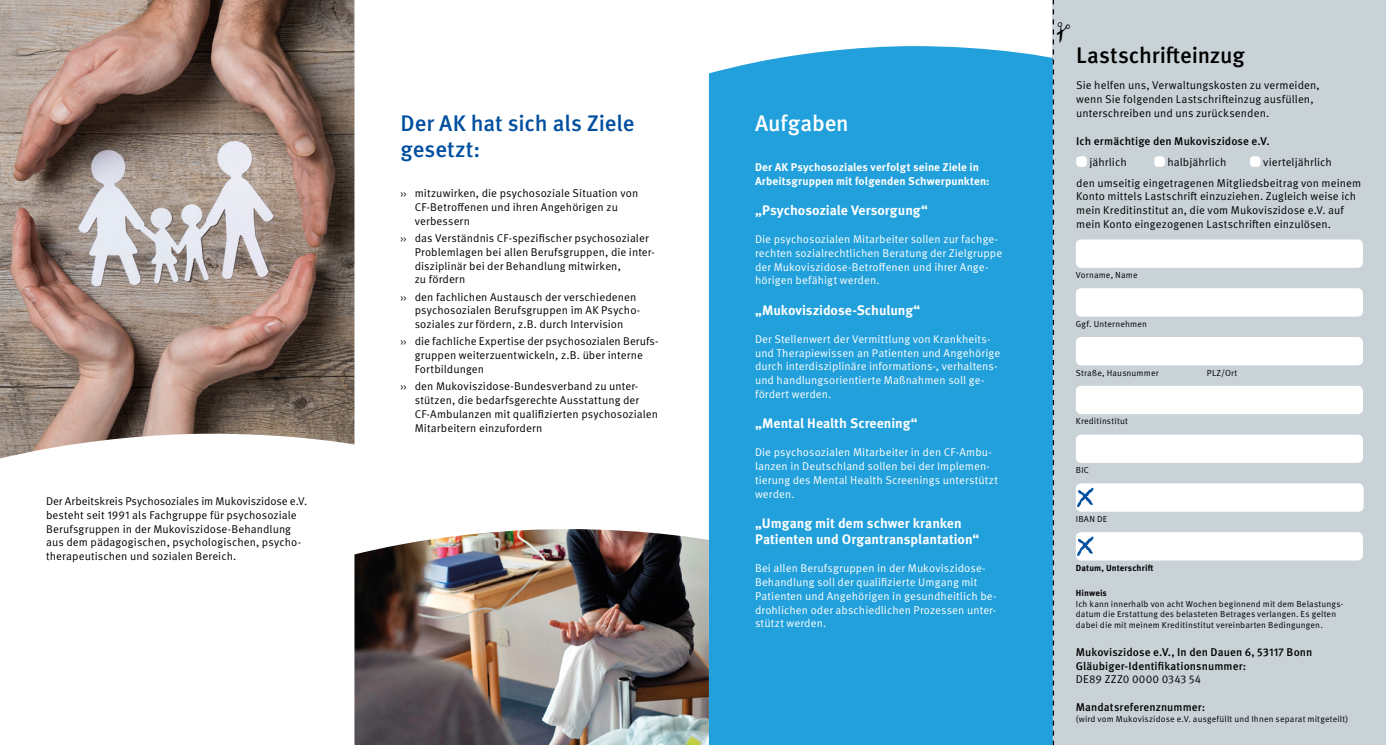
<style>
.page{position:relative;width:1386px;height:745px;background:#fff}
.page>*{position:absolute;margin:0;border:0;box-sizing:border-box;transform-origin:0 0}
.t1{font:500 22.5px/26.2px "Meta OT";letter-spacing:-.005em;color:#004f9f}
.t2{font:500 22.5px "Meta OT";letter-spacing:-.005em;color:#000}
.t3{font:500 22.5px "Meta OT";letter-spacing:-.005em;color:#fff}
.t4{font:700 13.75px/16.2px "Meta OT";letter-spacing:-.005em;color:#fff}
.t5{font:11.25px/13.8px "Meta OT Norm";letter-spacing:.005em;color:#000}
.t6{font:11.25px/13.8px "Meta OT Norm";letter-spacing:.005em;color:#fff}
.t7{font:500 11.25px/13.8px "Meta OT";letter-spacing:.005em;color:#000}
.t8{font:700 11.25px/13.8px "Meta OT";letter-spacing:.01em;color:#fff}
.t9{font:8.75px/10.5px "Meta OT Norm";letter-spacing:.02em;color:#000}
.t10{font:700 8.75px "Meta OT";letter-spacing:.015em;color:#000}
.s1{font-size:8.75px}
</style>
<div class="page">
<div style="left:1052px;top:0;width:333px;height:744px;background:#c9d2d7"></div>
<div style="left:1076px;top:156px;width:10px;height:11px;background:#fff;border-radius:4px"></div>
<div style="left:1154px;top:156px;width:10px;height:11px;background:#fff;border-radius:4px"></div>
<div style="left:1249px;top:156px;width:11px;height:11px;background:#fff;border-radius:4px"></div>
<img style="left:0;top:0;width:354px;height:458px">
<img style="left:354px;top:528px;width:355px;height:216px">
<div style="left:709px;top:46px;width:343px;height:698px;background:#21a0db"></div>
<div style="left:1075px;top:239px;width:287px;height:29px;background:#fff;border-radius:5px"></div>
<div style="left:1075px;top:288px;width:287px;height:28px;background:#fff;border-radius:5px"></div>
<div style="left:1075px;top:385px;width:287px;height:29px;background:#fff;border-radius:5px"></div>
<div style="left:1075px;top:434px;width:287px;height:28px;background:#fff;border-radius:5px"></div>
<div style="left:1075px;top:337px;width:287px;height:28px;background:#fff;border-radius:5px"></div>
<div style="left:1075px;top:483px;width:288px;height:28px;background:#fff;border-radius:5px"></div>
<svg style="left:1077px;top:487px;width:16px;height:20px"></svg>
<div style="left:1075px;top:531px;width:287px;height:29px;background:#fff;border-radius:5px"></div>
<svg style="left:1077px;top:536px;width:16px;height:19px"></svg>
<svg style="left:1052px;top:0;width:2px;height:744px"></svg>
<p class="t5" style="left:46px;top:494px;width:263px">Der Arbeitskreis Psychosoziales im Mukoviszidose e.V. besteht seit 1991 als Fachgruppe für psychosoziale Berufsgruppen in der Mukoviszidose-Behandlung aus dem pädagogischen, psychologischen, psycho&shy;therapeutischen und sozialen Bereich.</p>
<h1 class="t1" style="left:400px;top:110px;width:235px">Der AK hat sich als Ziele gesetzt:</h1>
<p class="t5" style="left:415px;top:186px;width:225px;text-indent:-14px"><span class="s1">&gt;&gt;</span> mitzuwirken, die psychosoziale Situation von<br>CF-Betroffenen und ihren Angehörigen zu verbessern</p>
<p class="t5" style="left:415px;top:231px;width:242px;text-indent:-14px"><span class="s1">&gt;&gt;</span> das Verständnis CF-spezifischer psychosozialer Problemlagen bei allen Berufsgruppen, die inter&shy;disziplinär bei der Behandlung mitwirken,<br>zu fördern</p>
<p class="t5" style="left:415px;top:290px;width:227px;text-indent:-14px"><span class="s1">&gt;&gt;</span> den fachlichen Austausch der verschiedenen psychosozialen Berufsgruppen im AK Psycho&shy;soziales zur fördern, z.B. durch Intervision</p>
<p class="t5" style="left:415px;top:334px;width:245px;text-indent:-14px"><span class="s1">&gt;&gt;</span> die fachliche Expertise der psychosozialen Berufs&shy;gruppen weiterzuentwickeln, z.B. über interne<br>Fortbildungen</p>
<p class="t5" style="left:415px;top:379px;width:245px;text-indent:-14px"><span class="s1">&gt;&gt;</span> den Mukoviszidose-Bundesverband zu unter&shy;stützen, die bedarfsgerechte Ausstattung der CF-Ambulanzen mit qualifizierten psychosozialen Mitarbeitern einzufordern</p>
<h1 class="t3" style="left:755px;top:109px;width:95px">Aufgaben</h1>
<p class="t8" style="left:755px;top:160px;width:236px">Der AK Psychosoziales verfolgt seine Ziele in<br>Arbeitsgruppen mit folgenden Schwerpunkten:</p>
<p class="t4" style="left:755px;top:202px;width:174px">„Psychosoziale Versorgung“</p>
<p class="t6" style="left:755px;top:232px;width:249px">Die psychosozialen Mitarbeiter sollen zur fachge&shy;rechten sozialrechtlichen Beratung der Zielgruppe der Mukoviszidose-Betroffenen und ihrer Ange&shy;hörigen befähigt werden.</p>
<p class="t4" style="left:755px;top:302px;width:167px">„Mukoviszidose-Schulung“</p>
<p class="t6" style="left:755px;top:332px;width:247px">Der Stellenwert der Vermittlung von Krankheits&shy;und Therapiewissen an Patienten und Angehörige durch interdisziplinäre informations-, verhaltens&shy;und handlungsorientierte Maßnahmen soll ge&shy;fördert werden.</p>
<p class="t4" style="left:755px;top:415px;width:164px">„Mental Health Screening“</p>
<p class="t6" style="left:755px;top:445px;width:244px">Die psychosozialen Mitarbeiter in den CF-Ambu&shy;lanzen in Deutschland sollen bei der Implemen&shy;tierung des Mental Health Screenings unterstützt werden.</p>
<p class="t4" style="left:755px;top:515px;width:226px">„Umgang mit dem schwer kranken<br>Patienten und Organtransplantation“</p>
<p class="t6" style="left:755px;top:561px;width:243px">Bei allen Berufsgruppen in der Mukoviszidose-Behandlung soll der qualifizierte Umgang mit Patienten und Angehörigen in gesundheitlich be&shy;drohlichen oder abschiedlichen Prozessen unter&shy;stützt werden.</p>
<h1 class="t2" style="left:1076px;top:41px;width:170px">Lastschrifteinzug</h1>
<p class="t5" style="left:1076px;top:79px;width:245px">Sie helfen uns, Verwaltungskosten zu vermeiden, wenn Sie folgenden Lastschrifteinzug ausfüllen, unterschreiben und uns zurücksenden.</p>
<p class="t7" style="left:1076px;top:134px;width:195px">Ich ermächtige den Mukoviszidose e.V.</p>
<p class="t5" style="left:1089px;top:155px;width:39px">jährlich</p>
<p class="t5" style="left:1167px;top:155px;width:61px">halbjährlich</p>
<p class="t5" style="left:1076px;top:151px;width:286px;line-height:20.9px;text-indent:187px">vierteljährlich<br>den umseitig eingetragenen Mitgliedsbeitrag von meinem</p>
<p class="t5" style="left:1076px;top:189px;width:281px">Konto mittels Lastschrift einzuziehen. Zugleich weise ich mein Kreditinstitut an, die vom Mukoviszidose e.V. auf mein Konto eingezogenen Lastschriften einzulösen.</p>
<p class="t9" style="left:1075px;top:269px;width:63px">Vorname, Name</p>
<p class="t9" style="left:1075px;top:318px;width:73px">Ggf. Unternehmen</p>
<p class="t9" style="left:1075px;top:367px;width:84px">Straße, Hausnummer</p>
<p class="t9" style="left:1206px;top:367px;width:32px">PLZ/Ort</p>
<p class="t9" style="left:1075px;top:416px;width:54px">Kreditinstitut</p>
<p class="t9" style="left:1075px;top:464px;width:15px">BIC</p>
<p class="t9" style="left:1075px;top:513px;width:33px">IBAN DE</p>
<p class="t10" style="left:1075px;top:561px;width:79px">Datum, Unterschrift</p>
<p class="t10" style="left:1075px;top:587px;width:33px">Hinweis</p>
<p class="t9" style="left:1075px;top:598px;width:269px">Ich kann innerhalb von acht Wochen beginnend mit dem Belastungs&shy;datum die Erstattung des belasteten Betrages verlangen. Es gelten dabei die mit meinem Kreditinstitut vereinbarten Bedingungen.</p>
<p class="t7" style="left:1075px;top:645px;width:238px">Mukoviszidose e.V., In den Dauen 6, 53117 Bonn<br>Gläubiger-Identifikationsnummer:</p>
<p class="t5" style="left:1075px;top:672px;width:127px">DE89 ZZZ0 0000 0343 54</p>
<p class="t7" style="left:1075px;top:700px;width:131px">Mandatsreferenznummer:</p>
<p class="t9" style="left:1075px;top:713px;width:274px">(wird vom Mukoviszidose e.V. ausgefüllt und Ihnen separat mitgeteilt)</p>
</div>
